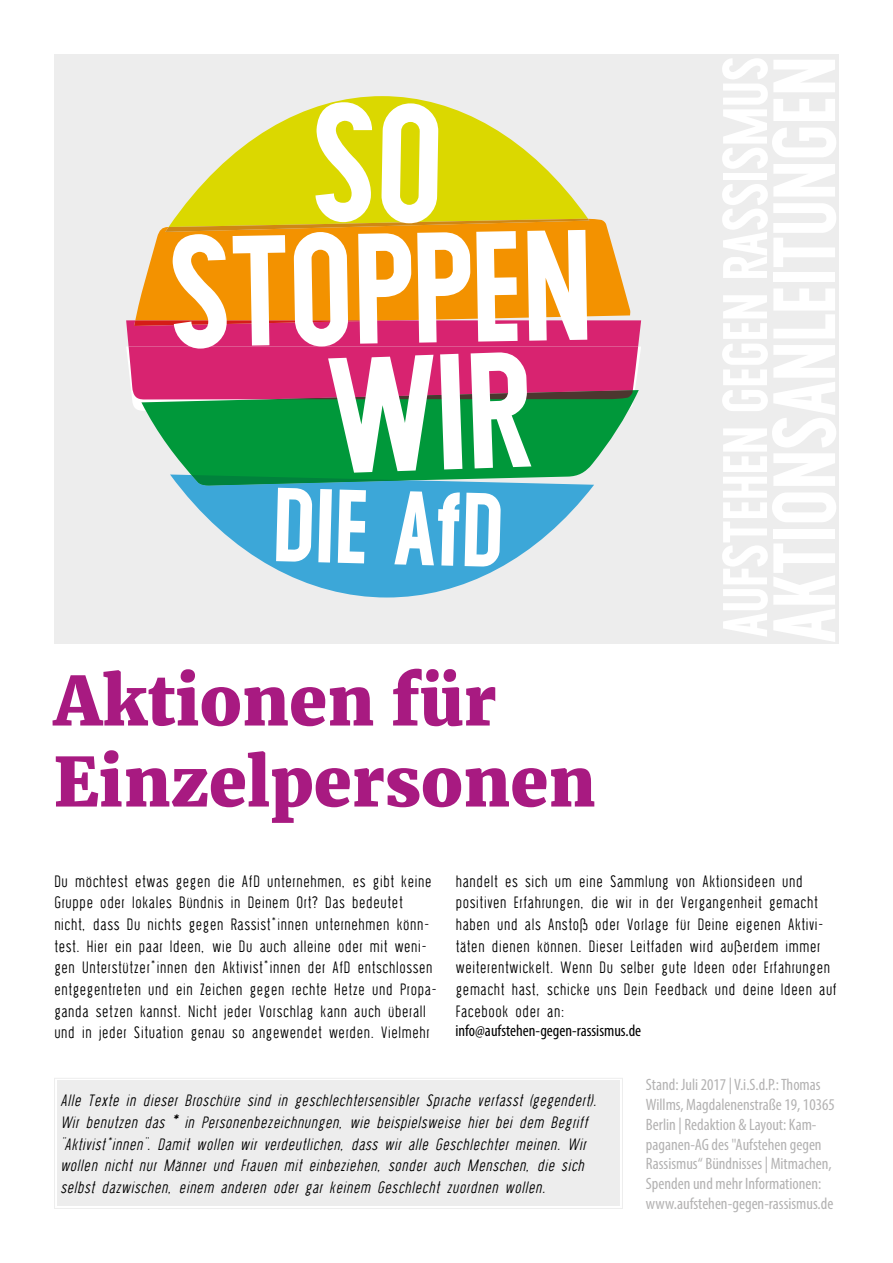
<style>
.page{position:relative;width:893px;height:1263px;background:#fff}
.page>*{position:absolute;margin:0;border:0;box-sizing:border-box;transform-origin:0 0}
.t1{font:700 157.5px "Wask New";color:#fff}
.t2{font:700 105px "Wask New";color:#fff}
.t3{font:800 67.5px/81px "Merriweather";color:#a81a81}
.t4{font:18px/21.6px "Wask New";color:#000}
.t5{font:italic 18px/21.6px "Wask New";color:#000}
.t6{font:condensed 16.5px/19.8px "Myriad Pro";color:#b3b2b2}
.t7{font:condensed 16.5px "Myriad Pro";color:#000}
.s1{font-weight:700}
</style>
<div class="page">
<div style="left:54px;top:54px;width:785px;height:589px;background:#ededed"></div>
<svg style="left:135px;top:219px;width:495px;height:101px;background:#f29810"></svg>
<svg style="left:334px;top:96px;width:97px;height:6px"></svg>
<svg style="left:178px;top:485px;width:416px;height:112px;fill:#3ca7d8"></svg>
<div style="left:54px;top:1078px;width:569px;height:131px;background:#ededed"></div>
<div style="left:57px;top:1081px;width:563px;height:125px;border:3px solid #ededed"></div>
<svg style="left:165px;top:102px;width:424px;height:130px"></svg>
<svg style="left:126px;top:320px;width:515px;height:165px;background:#796964"></svg>
<h1 class="t1" style="left:167px;top:195px;width:425px;rotate:-1deg">STOPPEN</h1>
<h2 class="t2" style="left:276px;top:459px;width:232px;rotate:2deg">DIE AfD</h2>
<h3 class="t3" style="left:54px;top:661px;width:543px">Aktionen für<br>Einzelpersonen</h3>
<p class="t4" style="left:54px;top:870px;width:384px">Du möchtest etwas gegen die AfD unternehmen, es gibt keine Gruppe oder lokales Bündnis in Deinem Ort? Das bedeutet nicht, dass Du nichts gegen Rassist*innen unternehmen könn&shy;test. Hier ein paar Ideen, wie Du auch alleine oder mit weni&shy;gen Unterstützer*innen den Aktivist*innen der AfD entschlossen entgegentreten und ein Zeichen gegen rechte Hetze und Propa&shy;ganda setzen kannst. Nicht jeder Vorschlag kann auch überall und in jeder Situation genau so angewendet werden. Vielmehr</p>
<p class="t4" style="left:455px;top:870px;width:383px">handelt es sich um eine Sammlung von Aktionsideen und positiven Erfahrungen, die wir in der Vergangenheit gemacht haben und als Anstoß oder Vorlage für Deine eigenen Aktivi&shy;täten dienen können. Dieser Leitfaden wird außerdem immer weiterentwickelt. Wenn Du selber gute Ideen oder Erfahrungen gemacht hast, schicke uns Dein Feedback und deine Ideen auf Facebook oder an:</p>
<p class="t7" style="left:455px;top:1021px;width:187px">info@aufstehen-gegen-rassismus.de</p>
<p class="t5" style="left:60px;top:1089px;width:538px">Alle Texte in dieser Broschüre sind in geschlechtersensibler Sprache verfasst (gegendert).<br>Wir benutzen das <span class="s1">*</span> in Personenbezeichnungen, wie beispielsweise hier bei dem Begriff "Aktivist*innen“. Damit wollen wir verdeutlichen, dass wir alle Geschlechter meinen. Wir wollen nicht nur Männer und Frauen mit einbeziehen, sonder auch Menschen, die sich selbst dazwischen, einem anderen oder gar keinem Geschlecht zuordnen wollen.</p>
<p class="t6" style="left:646px;top:1074px;width:190px">Stand: Juli 2017 | V.i.S.d.P.: Thomas Willms, Magdalenenstraße 19, 10365<br>Berlin | Redaktion &amp; Layout: Kam&shy;paganen-AG des "Aufstehen gegen Rassismus“ Bündnisses | Mitmachen, Spenden und mehr Informationen: www.aufstehen-gegen-rassismus.de</p>
</div>
